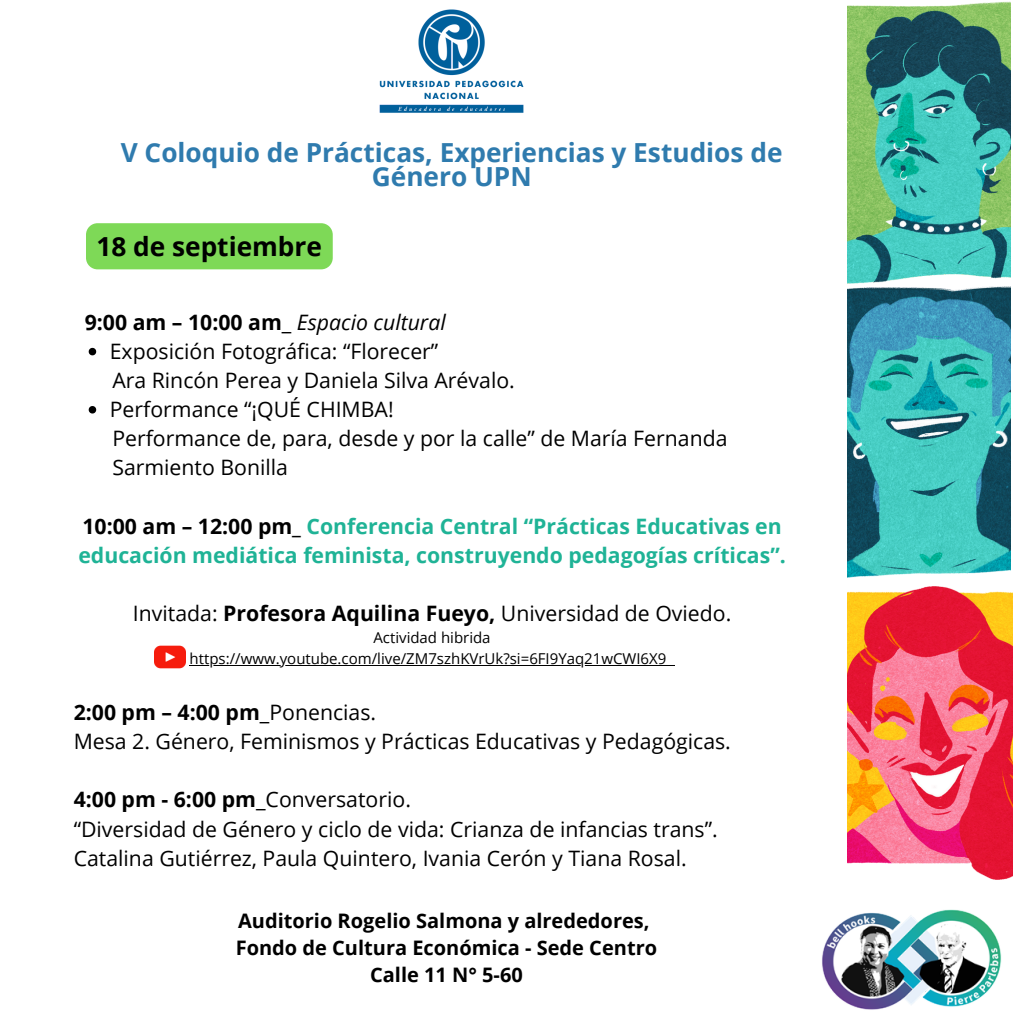
<style>
.page{position:relative;width:1013px;height:1013px;background:#fff}
.page>*{position:absolute;margin:0;border:0;box-sizing:border-box;transform-origin:0 0}
.t1{font:700 26.25px/23.5px "Open Sans";color:#2f7bae;text-align:center}
.t2{font:700 26.25px "Open Sans";color:#000}
.t3{font:21.25px/29px "Open Sans";color:#000}
.t4{font:700 21.25px/29px "Open Sans";color:#1fb396}
.t5{font:italic 21.25px "Open Sans";color:#000}
.t6{font:700 20px/27.2px "Open Sans";color:#000;text-align:center}
.t7{font:15px "Open Sans";color:#000}
.s1{font-weight:700;font-style:normal}
.s2{font-style:normal}
.s3{color:#000}
.s4{font-weight:700}
</style>
<div class="page">
<img style="left:848px;top:1px;width:162px;height:283px">
<img style="left:848px;top:587px;width:164px;height:292px">
<img style="left:848px;top:287px;width:162px;height:291px">
<img style="left:379px;top:9px;width:145px;height:104px">
<img style="left:822px;top:909px;width:180px;height:101px">
<svg style="left:89px;top:348px;width:7px;height:7px"></svg>
<svg style="left:89px;top:406px;width:7px;height:7px"></svg>
<hr style="left:190px;top:665px;width:477px;height:1px;background:#000">
<img style="left:155px;top:645px;width:31px;height:24px">
<div style="left:86px;top:223px;width:247px;height:46px;background:#7ed957"></div>
<p class="t1" style="left:121px;top:140px;width:663px">V Coloquio de Prácticas, Experiencias y Estudios de<br>Género UPN</p>
<p class="t2" style="left:96px;top:228px;width:227px">18 de septiembre</p>
<h1 class="t5" style="left:85px;top:307px;width:362px"><span class="s1">9:00 am – 10:00 am</span><span class="s2">_</span> Espacio cultural</h1>
<h3 class="t3" style="left:110px;top:336px;width:330px">Exposición Fotográfica: “Florecer”</h3>
<p class="t3" style="left:112px;top:365px;width:404px">Ara Rincón Perea y Daniela Silva Arévalo.</p>
<h3 class="t3" style="left:110px;top:394px;width:285px">Performance “¡QUÉ CHIMBA!</h3>
<p class="t3" style="left:112px;top:423px;width:617px">Performance de, para, desde y por la calle” de María Fernanda<br>Sarmiento Bonilla</p>
<h3 class="t4" style="left:78px;top:511px;width:709px"><span class="s3">10:00 am – 12:00 pm_</span> Conferencia Central “Prácticas Educativas en educación mediática feminista, construyendo pedagogías críticas”.</h3>
<h2 class="t3" style="left:133px;top:598px;width:600px">Invitada: <span class="s4">Profesora Aquilina Fueyo,</span> Universidad de Oviedo.</h2>
<p class="t7" style="left:373px;top:627px;width:119px">Actividad hibrida</p>
<p class="t7" style="left:190px;top:648px;width:478px">https://www.youtube.com/live/ZM7szhKVrUk?si=6FI9Yaq21wCWI6X9</p>
<p class="t3" style="left:74px;top:697px;width:658px"><span class="s4">2:00 pm – 4:00 pm</span>_Ponencias.<br>Mesa 2. Género, Feminismos y Prácticas Educativas y Pedagógicas.</p>
<h3 class="t3" style="left:74px;top:784px;width:645px"><span class="s4">4:00 pm - 6:00 pm</span>_Conversatorio.<br>“Diversidad de Género y ciclo de vida: Crianza de infancias trans”.<br>Catalina Gutiérrez, Paula Quintero, Ivania Cerón y Tiana Rosal.</h3>
<p class="t6" style="left:236px;top:906px;width:423px">Auditorio Rogelio Salmona y alrededores,<br>Fondo de Cultura Económica - Sede Centro<br>Calle 11 N° 5-60</p>
</div>
